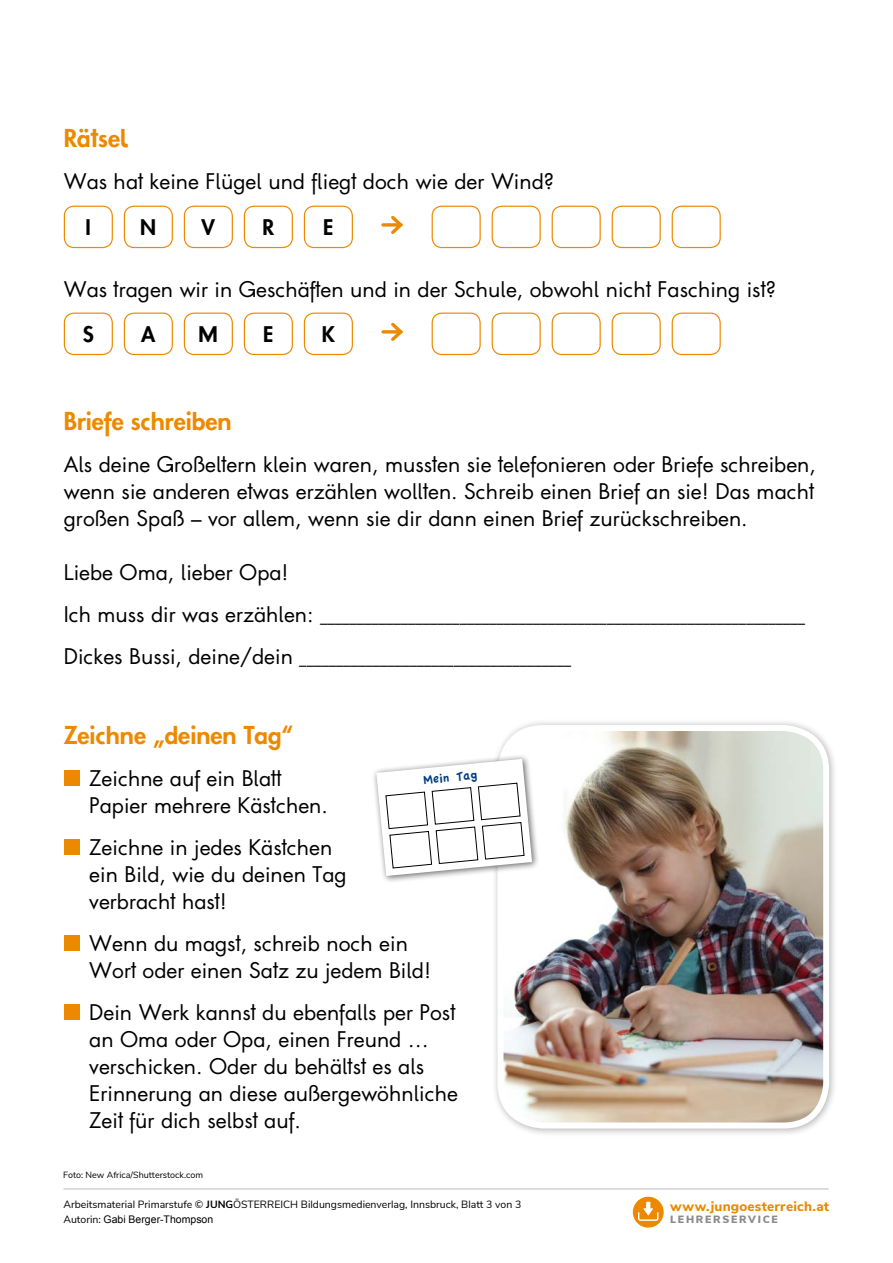
<style>
.page{position:relative;width:893px;height:1263px;background:#fff}
.page>*{position:absolute;margin:0;border:0;box-sizing:border-box;transform-origin:0 0}
.t1{font:700 24px "Fibelschrift";color:#ed8900}
.t2{font:500 21px/27px "Fibelschrift";color:#000}
.t3{font:700 21px "Fibelschrift";color:#000}
.t4{font:500 15px "Fibelschrift";color:#000}
.t5{font:800 13.5px "Nunito Sans";letter-spacing:.015em;color:#e98900}
.t6{font:13.35px "Apple Casual";color:#003d81}
.t7{font:10.5px "Nunito Sans";color:#000}
.t8{font:10.5px "Arial";color:#000}
.t9{font:900 10.5px "Nunito Sans";letter-spacing:.165em;color:#8b8b8b}
.t10{font:9px "Nunito Sans";color:#000}
.s1{font-size:21px}
.s2{font-weight:700}
.s3{font-family:"Nunito Sans"}
</style>
<div class="page">
<div style="left:64px;top:770px;width:16px;height:16px;background:#ed8900"></div>
<div style="left:64px;top:839px;width:16px;height:16px;background:#ed8900"></div>
<div style="left:64px;top:935px;width:16px;height:16px;background:#ed8900"></div>
<div style="left:64px;top:1004px;width:16px;height:16px;background:#ed8900"></div>
<div style="left:491px;top:719px;width:347px;height:418px;background:#000;opacity:.3"></div>
<img style="left:500px;top:729px;width:326px;height:396px">
<div style="left:497px;top:725px;width:332px;height:403px;border:6px solid #fff;border-radius:43px"></div>
<hr style="left:64px;top:1188px;width:764px;height:1px;background:#bababa">
<div style="left:633px;top:1197px;width:31px;height:30px;background:#ed8900;border-radius:50%"></div>
<svg style="left:638px;top:1202px;width:20px;height:19px"></svg>
<div style="left:64px;top:206px;width:49px;height:42px;border:1px solid #ed8900;border-radius:10px"></div>
<div style="left:64px;top:313px;width:49px;height:42px;border:1px solid #ed8900;border-radius:10px"></div>
<div style="left:432px;top:206px;width:49px;height:42px;border:1px solid #ed8900;border-radius:10px"></div>
<div style="left:432px;top:313px;width:49px;height:42px;border:1px solid #ed8900;border-radius:10px"></div>
<div style="left:124px;top:206px;width:49px;height:42px;border:1px solid #ed8900;border-radius:10px"></div>
<div style="left:124px;top:313px;width:49px;height:42px;border:1px solid #ed8900;border-radius:10px"></div>
<div style="left:492px;top:206px;width:49px;height:42px;border:1px solid #ed8900;border-radius:10px"></div>
<div style="left:492px;top:313px;width:49px;height:42px;border:1px solid #ed8900;border-radius:10px"></div>
<div style="left:184px;top:206px;width:49px;height:42px;border:1px solid #ed8900;border-radius:10px"></div>
<div style="left:184px;top:313px;width:49px;height:42px;border:1px solid #ed8900;border-radius:10px"></div>
<div style="left:552px;top:206px;width:49px;height:42px;border:1px solid #ed8900;border-radius:10px"></div>
<div style="left:552px;top:313px;width:49px;height:42px;border:1px solid #ed8900;border-radius:10px"></div>
<div style="left:244px;top:206px;width:49px;height:42px;border:1px solid #ed8900;border-radius:10px"></div>
<div style="left:244px;top:313px;width:49px;height:42px;border:1px solid #ed8900;border-radius:10px"></div>
<div style="left:612px;top:206px;width:49px;height:42px;border:1px solid #ed8900;border-radius:10px"></div>
<div style="left:612px;top:313px;width:49px;height:42px;border:1px solid #ed8900;border-radius:10px"></div>
<div style="left:304px;top:206px;width:49px;height:42px;border:1px solid #ed8900;border-radius:10px"></div>
<div style="left:304px;top:313px;width:49px;height:42px;border:1px solid #ed8900;border-radius:10px"></div>
<div style="left:672px;top:206px;width:49px;height:42px;border:1px solid #ed8900;border-radius:10px"></div>
<div style="left:672px;top:313px;width:49px;height:42px;border:1px solid #ed8900;border-radius:10px"></div>
<svg style="left:383px;top:223px;width:5px;height:4px"></svg>
<svg style="left:388px;top:215px;width:16px;height:19px"></svg>
<svg style="left:383px;top:330px;width:5px;height:4px"></svg>
<svg style="left:388px;top:322px;width:16px;height:19px"></svg>
<div style="left:371px;top:754px;width:168px;height:129px;background:#000;opacity:.59"></div>
<svg style="left:376px;top:759px;width:156px;height:117px"></svg>
<p class="t1" style="left:64px;top:123px;width:66px">Rätsel</p>
<p class="t2" style="left:64px;top:168px;width:492px">Was hat keine Flügel und fliegt doch wie der Wind?</p>
<p class="t3" style="left:86px;top:213px;width:7px">I</p>
<p class="t3" style="left:140px;top:213px;width:17px">N</p>
<p class="t3" style="left:202px;top:213px;width:15px">V</p>
<p class="t3" style="left:262px;top:213px;width:13px">R</p>
<p class="t3" style="left:323px;top:213px;width:12px">E</p>
<p class="t2" style="left:64px;top:276px;width:714px">Was tragen wir in Geschäften und in der Schule, obwohl nicht Fasching ist?</p>
<p class="t3" style="left:83px;top:320px;width:13px">S</p>
<p class="t3" style="left:141px;top:320px;width:16px">A</p>
<p class="t3" style="left:199px;top:320px;width:21px">M</p>
<p class="t3" style="left:263px;top:320px;width:12px">E</p>
<p class="t3" style="left:322px;top:320px;width:15px">K</p>
<p class="t1" style="left:64px;top:405px;width:169px">Briefe schreiben</p>
<p class="t2" style="left:64px;top:451px;width:754px;text-align:justify">Als deine Großeltern klein waren, mussten sie telefonieren oder Briefe schreiben, wenn sie anderen etwas erzählen wollten. Schreib einen Brief an sie! Das macht großen Spaß – vor allem, wenn sie dir dann einen Brief zurückschreiben.</p>
<p class="t2" style="left:64px;top:559px;width:226px">Liebe Oma, lieber Opa!</p>
<p class="t4" style="left:64px;top:606px;width:743px"><span class="s1">Ich muss dir was erzählen:</span> __________________________________________________________________</p>
<p class="t4" style="left:64px;top:648px;width:509px"><span class="s1">Dickes Bussi, deine/dein</span> _____________________________________</p>
<p class="t1" style="left:64px;top:719px;width:231px">Zeichne „deinen Tag“</p>
<p class="t2" style="left:89px;top:764px;width:240px">Zeichne auf ein Blatt<br>Papier mehrere Kästchen.</p>
<p class="t2" style="left:89px;top:833px;width:259px">Zeichne in jedes Kästchen ein Bild, wie du deinen Tag verbracht hast!</p>
<p class="t2" style="left:89px;top:929px;width:343px">Wenn du magst, schreib noch ein<br>Wort oder einen Satz zu jedem Bild!</p>
<p class="t2" style="left:89px;top:998px;width:370px">Dein Werk kannst du ebenfalls per Post an Oma oder Opa, einen Freund … verschicken. Oder du behältst es als Erinnerung an diese außergewöhnliche Zeit für dich selbst auf.</p>
<p class="t6" style="left:423px;top:773px;width:55px;rotate:-5deg">Mein Tag</p>
<p class="t10" style="left:63px;top:1168px;width:141px">Foto: New Africa/Shutterstock.com</p>
<p class="t7" style="left:63px;top:1196px;width:459px">Arbeitsmaterial Primarstufe © <span class="s2">JUNG</span>ÖSTERREICH Bildungsmedienverlag, Innsbruck, Blatt 3 von 3</p>
<p class="t8" style="left:63px;top:1212px;width:151px"><span class="s3">Autorin:</span> Gabi Berger-Thompson</p>
<p class="t5" style="left:670px;top:1196px;width:160px">www.jungoesterreich.at</p>
<p class="t9" style="left:670px;top:1211px;width:109px">LEHRERSERVICE</p>
</div>
